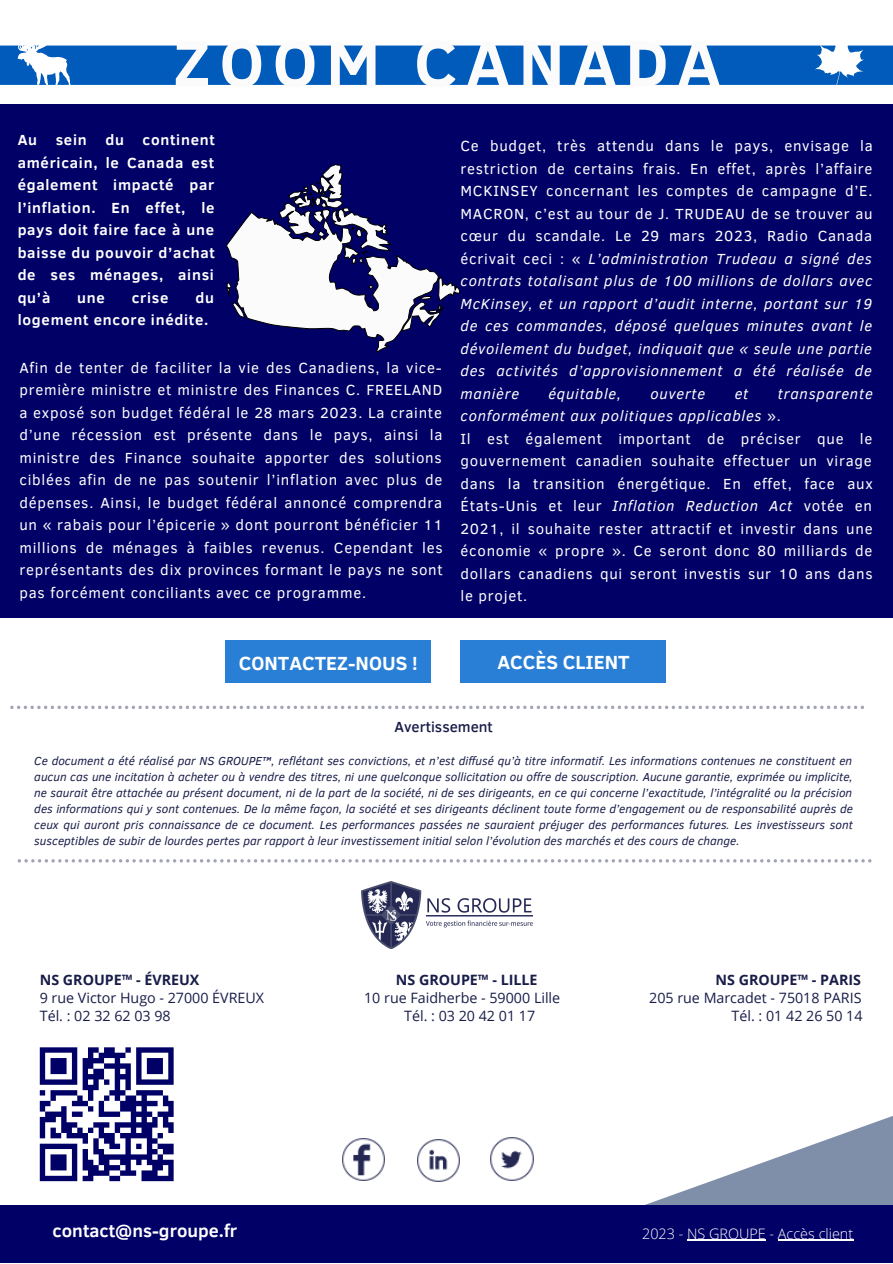
<style>
.page{position:relative;width:893px;height:1264px;background:#fff}
.page>*{position:absolute;margin:0;border:0;box-sizing:border-box;transform-origin:0 0}
.t1{font:700 66.75px "Clear Sans";letter-spacing:.13em;color:#fbfbfc}
.t2{font:700 19.5px "Clear Sans";color:#fff}
.t3{font:700 18px "Clear Sans";color:#fff}
.t4{font:15px/22.5px "Clear Sans";letter-spacing:.05em;color:#fff;text-align:justify}
.t5{font:italic 15px/22.5px "Clear Sans";letter-spacing:.05em;color:#fff;text-align:justify}
.t6{font:700 15px/22.5px "Clear Sans";letter-spacing:.05em;color:#fff;text-align:justify}
.t7{font:500 15px "Clear Sans";color:#181c48}
.t8{font:300 14.4px "Open Sans";color:#fff}
.t9{font:14.25px "Open Sans";color:#181c48}
.t10{font:700 14.25px "Open Sans";color:#181c48}
.t11{font:italic 11.85px/15.9px "Clear Sans";color:#181c48;text-align:justify}
.s1{font-style:normal}
.s2{font-style:italic}
</style>
<div class="page">
<div style="left:0;top:104px;width:892px;height:514px;background:#006"></div>
<div style="left:226px;top:640px;width:205px;height:42px;background:#297fd5"></div>
<div style="left:460px;top:640px;width:205px;height:42px;background:#297fd5"></div>
<svg style="left:18px;top:859px;width:853px;height:3px"></svg>
<svg style="left:10px;top:705px;width:854px;height:4px"></svg>
<img style="left:361px;top:881px;width:171px;height:67px">
<svg style="left:648px;top:1116px;width:244px;height:88px"></svg>
<div style="left:0;top:1204px;width:892px;height:58px;background:#006"></div>
<hr style="left:687px;top:1239px;width:78px;height:1px;background:#fff">
<hr style="left:777px;top:1239px;width:76px;height:1px;background:#fff">
<img style="left:342px;top:1138px;width:43px;height:43px">
<img style="left:417px;top:1139px;width:43px;height:42px">
<img style="left:490px;top:1137px;width:44px;height:44px">
<div style="left:0;top:46px;width:892px;height:39px;background:#005bba"></div>
<svg style="left:40px;top:1047px;width:134px;height:134px"></svg>
<div style="left:40px;top:1047px;width:37px;height:5px;background:#006"></div>
<div style="left:88px;top:1047px;width:11px;height:5px;background:#006"></div>
<div style="left:104px;top:1047px;width:11px;height:5px;background:#006"></div>
<div style="left:136px;top:1047px;width:38px;height:5px;background:#006"></div>
<svg style="left:88px;top:1052px;width:5px;height:6px"></svg>
<div style="left:99px;top:1052px;width:26px;height:6px;background:#006"></div>
<div style="left:50px;top:1058px;width:17px;height:5px;background:#006"></div>
<div style="left:83px;top:1058px;width:21px;height:5px;background:#006"></div>
<div style="left:147px;top:1058px;width:16px;height:5px;background:#006"></div>
<div style="left:50px;top:1063px;width:17px;height:5px;background:#006"></div>
<div style="left:83px;top:1063px;width:10px;height:5px;background:#006"></div>
<div style="left:104px;top:1063px;width:27px;height:5px;background:#006"></div>
<div style="left:147px;top:1063px;width:16px;height:5px;background:#006"></div>
<div style="left:50px;top:1068px;width:17px;height:6px;background:#006"></div>
<div style="left:147px;top:1068px;width:16px;height:6px;background:#006"></div>
<svg style="left:40px;top:1052px;width:5px;height:27px"></svg>
<svg style="left:72px;top:1052px;width:5px;height:27px"></svg>
<svg style="left:168px;top:1052px;width:6px;height:27px"></svg>
<div style="left:40px;top:1079px;width:37px;height:5px;background:#006"></div>
<svg style="left:83px;top:1068px;width:26px;height:16px"></svg>
<div style="left:136px;top:1079px;width:38px;height:5px;background:#006"></div>
<div style="left:83px;top:1084px;width:16px;height:6px;background:#006"></div>
<div style="left:50px;top:1090px;width:27px;height:5px;background:#006"></div>
<div style="left:109px;top:1090px;width:16px;height:5px;background:#006"></div>
<div style="left:136px;top:1090px;width:27px;height:5px;background:#006"></div>
<svg style="left:40px;top:1090px;width:16px;height:10px"></svg>
<svg style="left:77px;top:1090px;width:16px;height:10px"></svg>
<svg style="left:115px;top:1047px;width:32px;height:53px"></svg>
<svg style="left:163px;top:1095px;width:5px;height:5px"></svg>
<div style="left:40px;top:1100px;width:10px;height:6px;background:#006"></div>
<div style="left:72px;top:1100px;width:16px;height:6px;background:#006"></div>
<div style="left:120px;top:1100px;width:37px;height:6px;background:#006"></div>
<div style="left:163px;top:1100px;width:11px;height:6px;background:#006"></div>
<svg style="left:88px;top:1106px;width:5px;height:5px"></svg>
<svg style="left:99px;top:1095px;width:10px;height:16px"></svg>
<div style="left:72px;top:1111px;width:11px;height:5px;background:#006"></div>
<div style="left:99px;top:1111px;width:21px;height:5px;background:#006"></div>
<div style="left:61px;top:1122px;width:16px;height:5px;background:#006"></div>
<div style="left:93px;top:1122px;width:16px;height:5px;background:#006"></div>
<div style="left:61px;top:1127px;width:11px;height:5px;background:#006"></div>
<svg style="left:77px;top:1127px;width:16px;height:5px"></svg>
<svg style="left:99px;top:1127px;width:5px;height:5px"></svg>
<svg style="left:40px;top:1106px;width:27px;height:32px"></svg>
<div style="left:50px;top:1132px;width:11px;height:6px;background:#006"></div>
<div style="left:67px;top:1132px;width:21px;height:6px;background:#006"></div>
<div style="left:99px;top:1132px;width:16px;height:6px;background:#006"></div>
<div style="left:104px;top:1138px;width:11px;height:5px;background:#006"></div>
<div style="left:40px;top:1143px;width:37px;height:5px;background:#006"></div>
<div style="left:109px;top:1143px;width:11px;height:5px;background:#006"></div>
<div style="left:93px;top:1148px;width:11px;height:6px;background:#006"></div>
<div style="left:50px;top:1154px;width:17px;height:5px;background:#006"></div>
<svg style="left:83px;top:1138px;width:16px;height:21px"></svg>
<div style="left:99px;top:1154px;width:53px;height:5px;background:#006"></div>
<div style="left:50px;top:1159px;width:17px;height:6px;background:#006"></div>
<div style="left:83px;top:1159px;width:10px;height:6px;background:#006"></div>
<div style="left:99px;top:1159px;width:10px;height:6px;background:#006"></div>
<div style="left:50px;top:1165px;width:17px;height:5px;background:#006"></div>
<div style="left:83px;top:1165px;width:16px;height:5px;background:#006"></div>
<div style="left:104px;top:1165px;width:16px;height:5px;background:#006"></div>
<svg style="left:40px;top:1148px;width:5px;height:27px"></svg>
<svg style="left:72px;top:1148px;width:5px;height:27px"></svg>
<div style="left:88px;top:1170px;width:21px;height:5px;background:#006"></div>
<svg style="left:115px;top:1106px;width:59px;height:69px"></svg>
<div style="left:40px;top:1175px;width:37px;height:6px;background:#006"></div>
<div style="left:83px;top:1175px;width:10px;height:6px;background:#006"></div>
<div style="left:109px;top:1175px;width:11px;height:6px;background:#006"></div>
<div style="left:141px;top:1175px;width:33px;height:6px;background:#006"></div>
<svg style="left:18px;top:45px;width:54px;height:40px"></svg>
<svg style="left:815px;top:45px;width:48px;height:40px"></svg>
<svg style="left:226px;top:164px;width:234px;height:188px"></svg>
<h1 class="t1" style="left:173px;top:14px;width:548px">ZOOM CANADA</h1>
<p class="t6" style="left:18px;top:128px;width:199px">Au sein du continent américain, le Canada est également impacté par l’inflation. En effet, le pays doit faire face à une baisse du pouvoir d’achat de ses ménages, ainsi qu’à</p>
<p class="t6" style="left:18px;top:285px;width:198px;text-indent:178px">du logement encore inédite.</p>
<p class="t6" style="left:77px;top:285px;width:29px">une</p>
<p class="t6" style="left:132px;top:285px;width:38px">crise</p>
<p class="t4" style="left:19px;top:355px;width:425px">Afin de tenter de faciliter la vie des Canadiens, la vice&shy;première ministre et ministre des Finances C. FREELAND a exposé son budget fédéral le 28 mars 2023. La crainte d’une récession est présente dans le pays, ainsi la ministre des Finance souhaite apporter des solutions ciblées afin de ne pas soutenir l’inflation avec plus de dépenses. Ainsi, le budget fédéral annoncé comprendra un « rabais pour l’épicerie » dont pourront bénéficier 11 millions de ménages à faibles revenus. Cependant les représentants des dix provinces formant le pays ne sont pas forcément conciliants avec ce programme.</p>
<p class="t5" style="left:460px;top:134px;width:414px"><span class="s1">Ce budget, très attendu dans le pays, envisage la restriction de certains frais. En effet, après l’affaire MCKINSEY concernant les comptes de campagne d’E.<br>MACRON, c’est au tour de J. TRUDEAU de se trouver au cœur du scandale. Le 29 mars 2023, Radio Canada écrivait ceci : «</span> L’administration Trudeau a signé des contrats totalisant plus de 100 millions de dollars avec McKinsey, et un rapport d’audit interne, portant sur 19 de ces commandes, déposé quelques minutes avant le dévoilement du budget, indiquait que « seule une partie des activités d’approvisionnement a été réalisée de manière</p>
<p class="t5" style="left:548px;top:381px;width:74px">équitable,</p>
<p class="t5" style="left:650px;top:381px;width:56px">ouverte</p>
<p class="t5" style="left:734px;top:381px;width:15px">et</p>
<p class="t4" style="left:460px;top:381px;width:414px;text-align:left;text-indent:317px"><span class="s2">transparente conformément aux politiques applicables</span> ».<br>Il est également important de préciser que le gouvernement canadien souhaite effectuer un virage dans la transition énergétique. En effet, face aux États-Unis et leur <span class="s2">Inflation Reduction Act</span> votée en 2021, il souhaite rester attractif et investir dans une économie « propre ». Ce seront donc 80 milliards de dollars canadiens qui seront investis sur 10 ans dans le projet.</p>
<h2 class="t2" style="left:239px;top:649px;width:180px">CONTACTEZ-NOUS !</h2>
<h2 class="t2" style="left:497px;top:648px;width:133px">ACCÈS CLIENT</h2>
<p class="t7" style="left:394px;top:715px;width:100px">Avertissement</p>
<p class="t11" style="left:34px;top:752px;width:820px">Ce document a été réalisé par NS GROUPE™, reflétant ses convictions, et n’est diffusé qu’à titre informatif. Les informations contenues ne constituent en aucun cas une incitation à acheter ou à vendre des titres, ni une quelconque sollicitation ou offre de souscription. Aucune garantie, exprimée ou implicite, ne saurait être attachée au présent document, ni de la part de la société, ni de ses dirigeants, en ce qui concerne l’exactitude, l’intégralité ou la précision des informations qui y sont contenues. De la même façon, la société et ses dirigeants déclinent toute forme d’engagement ou de responsabilité auprès de ceux qui auront pris connaissance de ce document. Les performances passées ne sauraient préjuger des performances futures. Les investisseurs sont susceptibles de subir de lourdes pertes par rapport à leur investissement initial selon l’évolution des marchés et des cours de change.</p>
<p class="t10" style="left:40px;top:970px;width:161px">NS GROUPE™ - ÉVREUX</p>
<p class="t10" style="left:396px;top:970px;width:143px">NS GROUPE™ - LILLE</p>
<p class="t10" style="left:715px;top:970px;width:147px">NS GROUPE™ - PARIS</p>
<p class="t9" style="left:40px;top:987px;width:226px">9 rue Victor Hugo - 27000 ÉVREUX</p>
<p class="t9" style="left:364px;top:987px;width:197px">10 rue Faidherbe - 59000 Lille</p>
<p class="t9" style="left:649px;top:987px;width:214px">205 rue Marcadet - 75018 PARIS</p>
<p class="t9" style="left:40px;top:1005px;width:132px">Tél. : 02 32 62 03 98</p>
<p class="t9" style="left:404px;top:1005px;width:132px">Tél. : 03 20 42 01 17</p>
<p class="t9" style="left:731px;top:1005px;width:132px">Tél. : 01 42 26 50 14</p>
<p class="t3" style="left:53px;top:1217px;width:186px">contact@ns-groupe.fr</p>
<p class="t8" style="left:642px;top:1223px;width:213px">2023 - NS GROUPE - Accès client</p>
</div>
